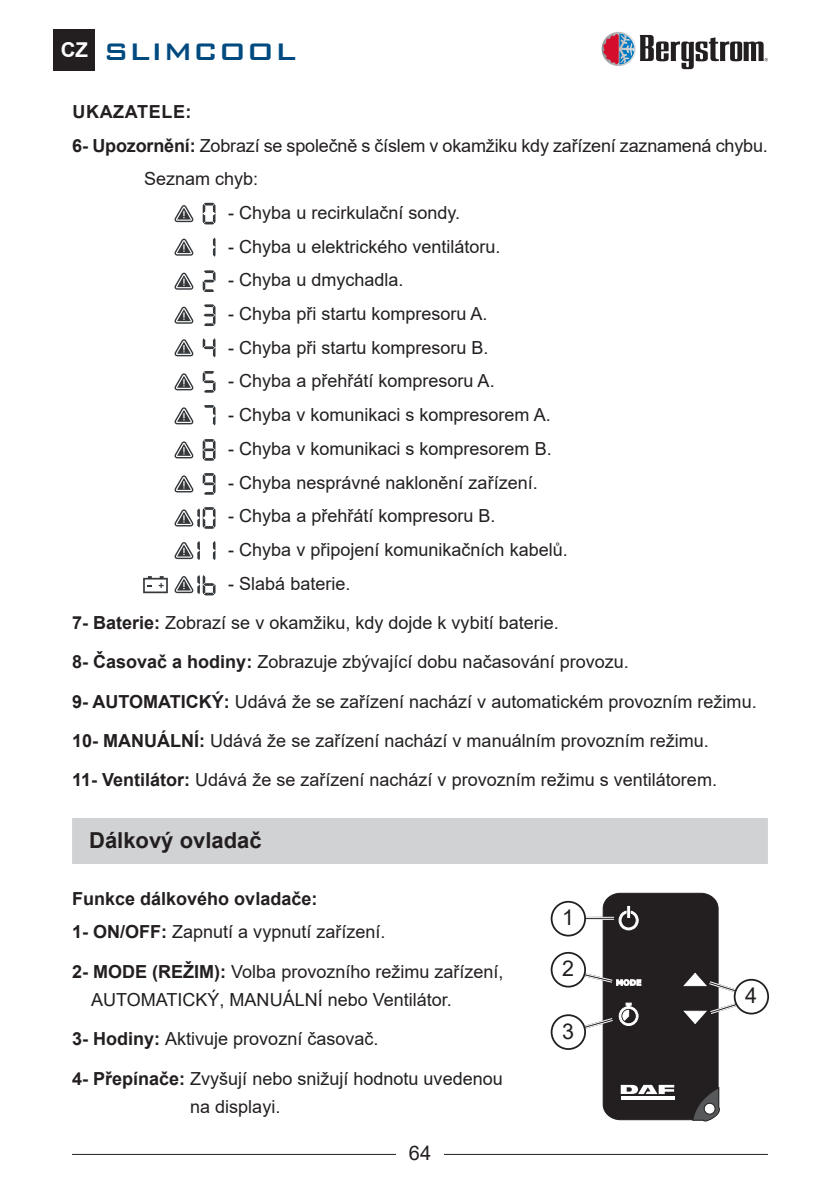
<style>
.page{position:relative;width:840px;height:1191px;background:#fff}
.page>*{position:absolute;margin:0;border:0;box-sizing:border-box;transform-origin:0 0}
.t1{font:500 32px "Bank Gothic BT";color:#004a7f}
.t2{font:700 22px "Arial";color:#231f20}
.t3{font:21.8px "Arial";color:#231f20}
.t4{font:20px "Arial";color:#231f20}
.t5{font:18px "Arial";color:#231f20}
.t6{font:700 18px "Arial";color:#231f20}
.t7{font:700 18px "Arial";letter-spacing:.035em;color:#231f20}
.s1{font-family:"Arial";font-weight:700;font-size:20.4px;color:#fff}
.s2{font-weight:700}
</style>
<div class="page">
<div style="left:54px;top:29px;width:41px;height:42px;background:#231f20"></div>
<hr style="left:72px;top:1153px;width:695px;height:1px;background:#231f20">
<div style="left:396px;top:1145px;width:47px;height:29px;background:#fff"></div>
<svg style="left:601px;top:32px;width:34px;height:34px"></svg>
<svg style="left:602px;top:34px;width:165px;height:35px"></svg>
<div style="left:72px;top:818px;width:695px;height:46px;background:#d1d2d4"></div>
<svg style="left:212px;top:237px;width:3px;height:20px"></svg>
<svg style="left:174px;top:239px;width:19px;height:17px"></svg>
<svg style="left:202px;top:270px;width:13px;height:22px"></svg>
<svg style="left:174px;top:273px;width:19px;height:17px"></svg>
<svg style="left:203px;top:304px;width:12px;height:22px"></svg>
<svg style="left:174px;top:307px;width:19px;height:17px"></svg>
<svg style="left:202px;top:338px;width:13px;height:19px"></svg>
<svg style="left:174px;top:339px;width:19px;height:17px"></svg>
<svg style="left:202px;top:371px;width:13px;height:22px"></svg>
<svg style="left:174px;top:373px;width:19px;height:17px"></svg>
<svg style="left:204px;top:405px;width:11px;height:20px"></svg>
<svg style="left:174px;top:407px;width:19px;height:17px"></svg>
<svg style="left:202px;top:439px;width:13px;height:22px"></svg>
<svg style="left:174px;top:441px;width:19px;height:17px"></svg>
<svg style="left:202px;top:473px;width:13px;height:22px"></svg>
<svg style="left:174px;top:475px;width:19px;height:17px"></svg>
<svg style="left:174px;top:507px;width:41px;height:22px"></svg>
<svg style="left:212px;top:541px;width:3px;height:19px"></svg>
<svg style="left:174px;top:541px;width:26px;height:19px"></svg>
<svg style="left:174px;top:575px;width:41px;height:20px"></svg>
<svg style="left:202px;top:203px;width:13px;height:21px"></svg>
<svg style="left:174px;top:205px;width:19px;height:17px"></svg>
<svg style="left:564px;top:892px;width:185px;height:230px"></svg>
<div style="left:551px;top:901px;width:33px;height:34px;background:#fff;border-radius:50%"></div>
<div style="left:550px;top:901px;width:35px;height:35px;border:2px solid #231f20;border-radius:50%"></div>
<div style="left:551px;top:952px;width:33px;height:34px;background:#fff;border-radius:50%"></div>
<div style="left:550px;top:952px;width:35px;height:35px;border:2px solid #231f20;border-radius:50%"></div>
<div style="left:551px;top:1015px;width:33px;height:34px;background:#fff;border-radius:50%"></div>
<div style="left:550px;top:1014px;width:35px;height:36px;border:2px solid #231f20;border-radius:50%"></div>
<div style="left:734px;top:979px;width:33px;height:34px;background:#fff;border-radius:50%"></div>
<div style="left:733px;top:978px;width:35px;height:36px;border:2px solid #231f20;border-radius:50%"></div>
<svg style="left:143px;top:576px;width:25px;height:17px"></svg>
<h1 class="t1" style="left:61px;top:34px;width:237px"><span class="s1">CZ</span> SLIMCOOL</h1>
<p class="t7" style="left:72px;top:99px;width:121px">UKAZATELE:</p>
<p class="t5" style="left:72px;top:133px;width:696px"><span class="s2">6- Upozornění:</span> Zobrazí se společně s číslem v okamžiku kdy zařízení zaznamená chybu.</p>
<p class="t5" style="left:144px;top:167px;width:116px">Seznam chyb:</p>
<p class="t5" style="left:228px;top:200px;width:233px">- Chyba u recirkulační sondy.</p>
<p class="t5" style="left:228px;top:234px;width:274px">- Chyba u elektrického ventilátoru.</p>
<p class="t5" style="left:228px;top:268px;width:177px">- Chyba u dmychadla.</p>
<p class="t5" style="left:228px;top:301px;width:261px">- Chyba při startu kompresoru A.</p>
<p class="t5" style="left:228px;top:335px;width:262px">- Chyba při startu kompresoru B.</p>
<p class="t5" style="left:228px;top:369px;width:268px">- Chyba a přehřátí kompresoru A.</p>
<p class="t5" style="left:228px;top:402px;width:324px">- Chyba v komunikaci s kompresorem A.</p>
<p class="t5" style="left:228px;top:436px;width:325px">- Chyba v komunikaci s kompresorem B.</p>
<p class="t5" style="left:228px;top:470px;width:311px">- Chyba nesprávné naklonění zařízení.</p>
<p class="t5" style="left:228px;top:503px;width:269px">- Chyba a přehřátí kompresoru B.</p>
<p class="t5" style="left:228px;top:537px;width:341px">- Chyba v připojení komunikačních kabelů.</p>
<p class="t5" style="left:228px;top:571px;width:124px">- Slabá baterie.</p>
<p class="t5" style="left:72px;top:610px;width:488px"><span class="s2">7- Baterie:</span> Zobrazí se v okamžiku, kdy dojde k vybití baterie.</p>
<p class="t5" style="left:72px;top:649px;width:558px"><span class="s2">8- Časovač a hodiny:</span> Zobrazuje zbývající dobu načasování provozu.</p>
<p class="t5" style="left:72px;top:689px;width:685px"><span class="s2">9- AUTOMATICKÝ:</span> Udává že se zařízení nachází v automatickém provozním režimu.</p>
<p class="t5" style="left:72px;top:728px;width:638px"><span class="s2">10- MANUÁLNÍ:</span> Udává že se zařízení nachází v manuálním provozním režimu.</p>
<p class="t5" style="left:72px;top:767px;width:646px"><span class="s2">11- Ventilátor:</span> Udává že se zařízení nachází v provozním režimu s ventilátorem.</p>
<p class="t2" style="left:89px;top:825px;width:174px">Dálkový ovladač</p>
<p class="t6" style="left:72px;top:885px;width:247px">Funkce dálkového ovladače:</p>
<p class="t5" style="left:72px;top:919px;width:315px"><span class="s2">1- ON/OFF:</span> Zapnutí a vypnutí zařízení.</p>
<p class="t5" style="left:72px;top:959px;width:433px"><span class="s2">2- MODE (REŽIM):</span> Volba provozního režimu zařízení,</p>
<p class="t5" style="left:91px;top:987px;width:362px">AUTOMATICKÝ, MANUÁLNÍ nebo Ventilátor.</p>
<p class="t5" style="left:72px;top:1026px;width:308px"><span class="s2">3- Hodiny:</span> Aktivuje provozní časovač.</p>
<p class="t5" style="left:72px;top:1065px;width:432px"><span class="s2">4- Přepínače:</span> Zvyšují nebo snižují hodnotu uvedenou</p>
<p class="t5" style="left:190px;top:1093px;width:92px">na displayi.</p>
<p class="t4" style="left:408px;top:1139px;width:24px">64</p>
<p class="t3" style="left:562px;top:902px;width:13px">1</p>
<p class="t3" style="left:562px;top:953px;width:13px">2</p>
<p class="t3" style="left:562px;top:1016px;width:13px">3</p>
<p class="t3" style="left:744px;top:980px;width:13px">4</p>
</div>
